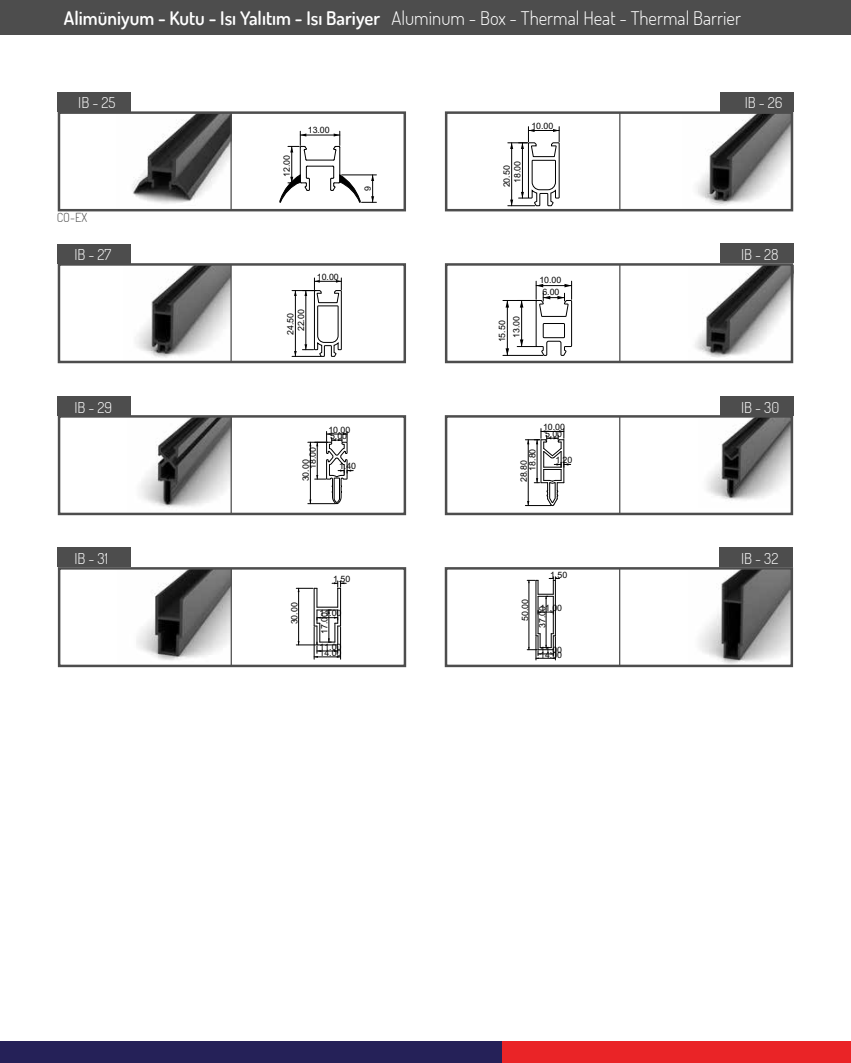
<style>
.page{position:relative;width:851px;height:1063px;background:#fff}
.page>*{position:absolute;margin:0;border:0;box-sizing:border-box;transform-origin:0 0}
.t1{font:300 18.75px "Dosis";color:#fff}
.t2{font:300 15px "Dosis";color:#fff}
.t3{font:300 12.5px "Dosis";color:#4d4d4d}
.t4{font:8.75px/8.9px "Arial";color:#000}
.s1{font-weight:600}
</style>
<div class="page">
<div style="left:58px;top:92px;width:73px;height:19px;background:#4d4d4d"></div>
<div style="left:58px;top:244px;width:73px;height:20px;background:#4d4d4d"></div>
<div style="left:58px;top:396px;width:73px;height:19px;background:#4d4d4d"></div>
<div style="left:58px;top:548px;width:73px;height:19px;background:#4d4d4d"></div>
<hr style="left:619px;top:113px;width:1px;height:97px;background:#4d4d4d">
<div style="left:720px;top:92px;width:73px;height:19px;background:#4d4d4d"></div>
<hr style="left:619px;top:264px;width:1px;height:98px;background:#4d4d4d">
<div style="left:720px;top:244px;width:73px;height:19px;background:#4d4d4d"></div>
<hr style="left:619px;top:416px;width:1px;height:98px;background:#4d4d4d">
<div style="left:719px;top:396px;width:74px;height:19px;background:#4d4d4d"></div>
<hr style="left:619px;top:568px;width:1px;height:98px;background:#4d4d4d">
<div style="left:719px;top:548px;width:73px;height:19px;background:#4d4d4d"></div>
<div style="left:0;top:0;width:850px;height:35px;background:#4d4d4d"></div>
<div style="left:0;top:1041px;width:502px;height:22px;background:#252158"></div>
<div style="left:502px;top:1041px;width:348px;height:22px;background:#ea2427"></div>
<img style="left:132px;top:114px;width:98px;height:90px">
<div style="left:58px;top:111px;width:348px;height:100px;border:2px solid #4d4d4d"></div>
<hr style="left:230px;top:113px;width:2px;height:97px;background:#4d4d4d">
<img style="left:697px;top:114px;width:93px;height:92px">
<div style="left:445px;top:111px;width:348px;height:100px;border:2px solid #4d4d4d"></div>
<img style="left:124px;top:266px;width:107px;height:98px">
<div style="left:58px;top:263px;width:348px;height:100px;border:2px solid #4d4d4d"></div>
<hr style="left:230px;top:264px;width:2px;height:98px;background:#4d4d4d">
<img style="left:695px;top:266px;width:95px;height:92px">
<div style="left:445px;top:263px;width:348px;height:100px;border:2px solid #4d4d4d"></div>
<img style="left:140px;top:418px;width:90px;height:90px">
<div style="left:58px;top:415px;width:348px;height:100px;border:2px solid #4d4d4d"></div>
<hr style="left:230px;top:416px;width:2px;height:98px;background:#4d4d4d">
<img style="left:707px;top:418px;width:83px;height:83px">
<div style="left:445px;top:415px;width:348px;height:100px;border:2px solid #4d4d4d"></div>
<img style="left:136px;top:570px;width:94px;height:91px">
<div style="left:58px;top:567px;width:348px;height:100px;border:2px solid #4d4d4d"></div>
<hr style="left:230px;top:568px;width:2px;height:98px;background:#4d4d4d">
<img style="left:699px;top:570px;width:91px;height:94px">
<div style="left:444px;top:567px;width:349px;height:100px;border:2px solid #4d4d4d"></div>
<svg style="left:279px;top:131px;width:97px;height:72px"></svg>
<svg style="left:507px;top:127px;width:53px;height:80px"></svg>
<svg style="left:292px;top:278px;width:50px;height:79px"></svg>
<hr style="left:503px;top:355px;width:40px;height:1px;background:#000">
<hr style="left:503px;top:300px;width:33px;height:1px;background:#000">
<hr style="left:507px;top:300px;width:1px;height:55px;background:#000">
<svg style="left:505px;top:348px;width:4px;height:7px"></svg>
<svg style="left:505px;top:301px;width:4px;height:7px"></svg>
<svg style="left:517px;top:281px;width:55px;height:75px"></svg>
<svg style="left:308px;top:431px;width:45px;height:74px"></svg>
<svg style="left:525px;top:429px;width:45px;height:77px"></svg>
<hr style="left:314px;top:627px;width:1px;height:32px;background:#000">
<hr style="left:340px;top:627px;width:1px;height:32px;background:#000">
<svg style="left:296px;top:581px;width:50px;height:77px"></svg>
<svg style="left:538px;top:610px;width:15px;height:4px"></svg>
<hr style="left:528px;top:580px;width:1px;height:70px;background:#000">
<hr style="left:545px;top:596px;width:1px;height:52px;background:#000">
<hr style="left:537px;top:596px;width:1px;height:38px;background:#000">
<hr style="left:535px;top:580px;width:1px;height:56px;background:#000">
<hr style="left:553px;top:596px;width:1px;height:38px;background:#000">
<svg style="left:527px;top:577px;width:32px;height:22px"></svg>
<svg style="left:527px;top:633px;width:29px;height:27px"></svg>
<hr style="left:555px;top:580px;width:1px;height:56px;background:#000">
<h1 class="t1" style="left:64px;top:5px;width:678px"><span class="s1">Alimüniyum - Kutu - Isı Yalıtım - Isı Bariyer</span> Aluminum - Box - Thermal Heat - Thermal Barrier</h1>
<h2 class="t2" style="left:78px;top:93px;width:39px">IB - 25</h2>
<h2 class="t2" style="left:744px;top:93px;width:39px">IB - 26</h2>
<p class="t4" style="left:308px;top:126px;width:23px">13.00</p>
<p class="t4" style="left:531px;top:121px;width:23px">10.00</p>
<p class="t4" style="left:282px;top:177px;width:23px;rotate:-90deg">12.00</p>
<p class="t4" style="left:363px;top:191px;width:6px;rotate:-90deg">9</p>
<p class="t4" style="left:513px;top:183px;width:23px;rotate:-90deg">18.00</p>
<p class="t4" style="left:502px;top:187px;width:23px;rotate:-90deg">20.50</p>
<h3 class="t3" style="left:57px;top:209px;width:32px">CO-EX</h3>
<h2 class="t2" style="left:74px;top:244px;width:38px">IB - 27</h2>
<h2 class="t2" style="left:741px;top:244px;width:39px">IB - 28</h2>
<p class="t4" style="left:317px;top:272px;width:23px">10.00</p>
<p class="t4" style="left:539px;top:276px;width:23px">10.00</p>
<p class="t4" style="left:542px;top:288px;width:19px">6.00</p>
<p class="t4" style="left:296px;top:331px;width:23px;rotate:-90deg">22.00</p>
<p class="t4" style="left:286px;top:335px;width:23px;rotate:-90deg">24.50</p>
<p class="t4" style="left:512px;top:338px;width:23px;rotate:-90deg">13.00</p>
<p class="t4" style="left:497px;top:342px;width:23px;rotate:-90deg">15.50</p>
<h2 class="t2" style="left:74px;top:398px;width:39px">IB - 29</h2>
<h2 class="t2" style="left:741px;top:398px;width:40px">IB - 30</h2>
<p class="t4" style="left:328px;top:425px;width:23px">10.00</p>
<p class="t4" style="left:330px;top:431px;width:19px">5.00</p>
<p class="t4" style="left:543px;top:423px;width:23px">10.00</p>
<p class="t4" style="left:545px;top:429px;width:19px">5.00</p>
<p class="t4" style="left:308px;top:469px;width:23px;rotate:-90deg">18.00</p>
<p class="t4" style="left:301px;top:481px;width:23px;rotate:-90deg">30.00</p>
<p class="t4" style="left:519px;top:471px;width:23px;text-indent:-12px;rotate:-90deg">28.80<br>18.80</p>
<p class="t4" style="left:555px;top:456px;width:19px">1.20</p>
<p class="t4" style="left:339px;top:462px;width:19px">1.40</p>
<h2 class="t2" style="left:74px;top:548px;width:35px">IB - 31</h2>
<h2 class="t2" style="left:741px;top:548px;width:39px">IB - 32</h2>
<p class="t4" style="left:333px;top:575px;width:19px">1.50</p>
<p class="t4" style="left:550px;top:571px;width:19px">1.50</p>
<p class="t4" style="left:290px;top:624px;width:23px;rotate:-90deg">30.00</p>
<p class="t4" style="left:319px;top:609px;width:23px">11.00</p>
<p class="t4" style="left:320px;top:634px;width:23px;rotate:-90deg">17.00</p>
<p class="t4" style="left:319px;top:642px;width:23px">11.00</p>
<p class="t4" style="left:319px;top:648px;width:23px">14.00</p>
<p class="t4" style="left:521px;top:621px;width:23px;rotate:-90deg">50.00</p>
<p class="t4" style="left:540px;top:604px;width:23px">11.00</p>
<p class="t4" style="left:538px;top:628px;width:23px;rotate:-90deg">37.00</p>
<p class="t4" style="left:540px;top:646px;width:23px">11.00</p>
<p class="t4" style="left:540px;top:650px;width:23px">14.00</p>
</div>
